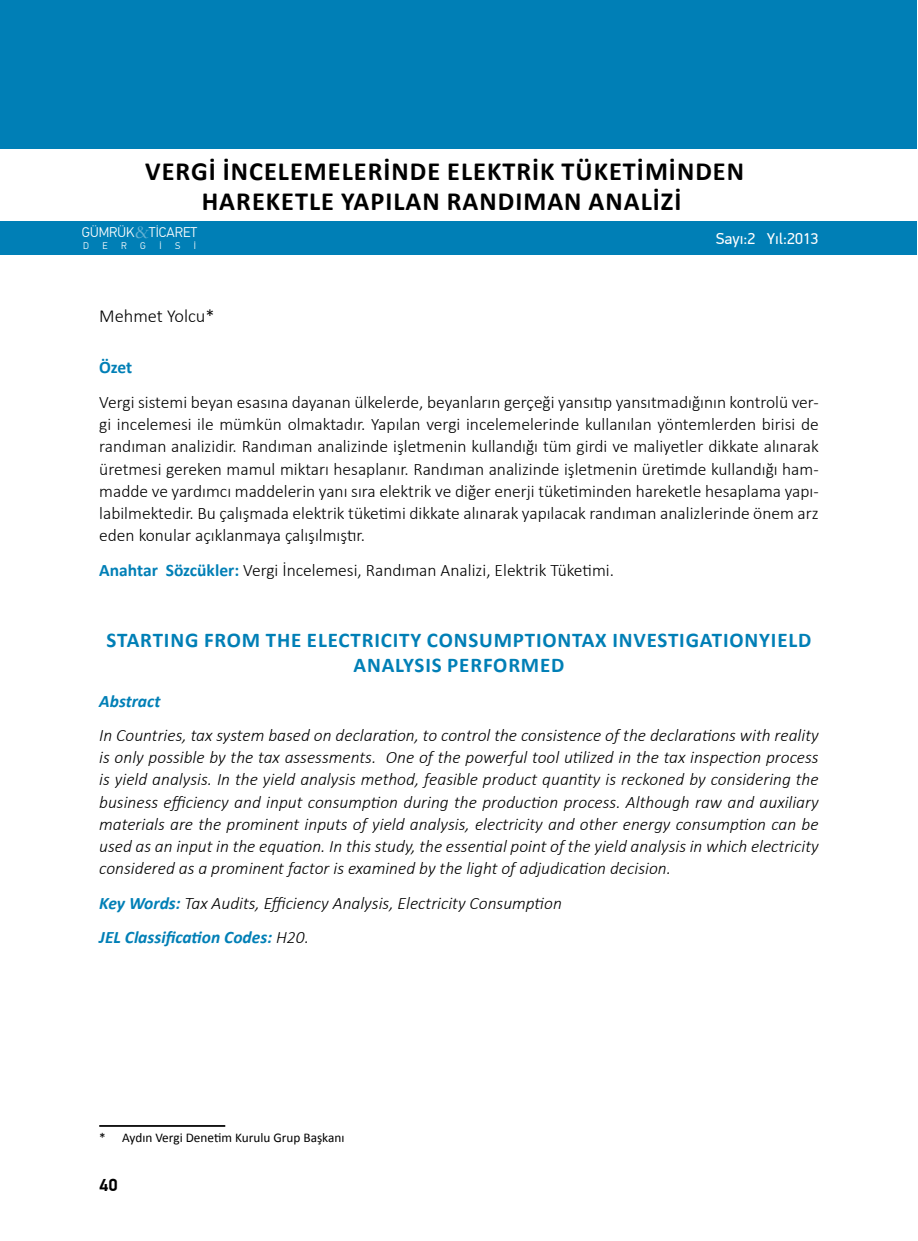
<style>
.page{position:relative;width:918px;height:1241px;background:#fff}
.page>*{position:absolute;margin:0;border:0;box-sizing:border-box;transform-origin:0 0}
.t1{font:700 26.25px "Calibri";letter-spacing:.04em;color:#000}
.t2{font:700 21px "Calibri";letter-spacing:.04em;color:#007fb6}
.t3{font:300 18.38px "Calibri";color:#000}
.t4{font:italic 300 17.5px/22.2px "Calibri";color:#000;text-align:justify}
.t5{font:300 17.5px/22.1px "Calibri";color:#000;text-align:justify}
.t6{font:italic 700 17.5px "Calibri";color:#007fb6}
.t7{font:700 17.5px "Calibri";color:#007fb6}
.t8{font:700 17.5px "PF Din Display Pro";color:#000}
.t9{font:15.75px "PF Din Display Pro";color:#fff}
.t10{font:300 14px "PF Din Text Pro";color:#fff}
.t11{font:13.3px "Calibri";color:#000}
.t12{font:300 9.62px "PF Din Text Pro";color:#fff}
.s1{font-family:"Aldine 401 BT Roman A";font-weight:400;font-size:18.55px}
.s2{font-weight:700;color:#007fb6}
</style>
<div class="page">
<div style="left:0;top:221px;width:916px;height:33px;background:#007fb6"></div>
<div style="left:0;top:0;width:916px;height:149px;background:#007fb6"></div>
<hr style="left:99px;top:1124px;width:126px;height:2px;background:#000">
<h1 class="t1" style="left:145px;top:154px;width:445px">VERGI İNCELEMELERINDE ELEKTRIK TÜKETI</h1>
<h1 class="t1" style="left:645px;top:154px;width:101px">MINDEN</h1>
<h1 class="t1" style="left:202px;top:184px;width:65px">HAREKET</h1>
<h1 class="t1" style="left:309px;top:184px;width:354px">LE YAPILAN RANDIMAN ANALIZI</h1>
<p class="t10" style="left:82px;top:224px;width:117px">GÜMRÜK <span class="s1">&amp;</span>TİCARET</p>
<p class="t12" style="left:83px;top:240px;width:7px">D</p>
<p class="t12" style="left:102px;top:240px;width:7px">E</p>
<p class="t12" style="left:121px;top:240px;width:7px">R</p>
<p class="t12" style="left:140px;top:240px;width:7px">G</p>
<p class="t12" style="left:159px;top:240px;width:4px">İ</p>
<p class="t12" style="left:175px;top:240px;width:7px">S</p>
<p class="t12" style="left:194px;top:240px;width:4px">İ</p>
<p class="t9" style="left:716px;top:229px;width:104px">Sayı:2 Yıl:2013</p>
<p class="t3" style="left:99px;top:304px;width:117px">Mehmet Yolcu*</p>
<p class="t7" style="left:99px;top:356px;width:35px">ÖZET</p>
<p class="t5" style="left:99px;top:391px;width:721px">Vergi sistemi beyan esasına dayanan ülkelerde, beyanların gerçeği yansıtıp yansıtmadığının kontrolü ver&shy;gi incelemesi ile mümkün olmaktadır. Yapılan vergi incelemelerinde kullanılan yöntemlerden birisi de randıman analizidir. Randıman analizinde işletmenin kullandığı tüm girdi ve maliyetler dikkate alınarak üretmesi gereken mamul miktarı hesaplanır. Randıman analizinde işletmenin üretimde kullandığı ham&shy;madde ve yardımcı maddelerin yanı sıra elektrik ve diğer enerji tüketiminden hareketle hesaplama yapı&shy;labilmektedir. Bu çalışmada elektrik tüketimi dikkate alınarak yapılacak randıman analizlerinde önem arz eden konular açıklanmaya çalışılmıştır.</p>
<p class="t5" style="left:99px;top:558px;width:516px"><span class="s2">ANAHTAR SÖZCÜKLER:</span> Vergi İncelemesi, Randıman Analizi, Elektrik Tüketimi.</p>
<p class="t2" style="left:107px;top:626px;width:172px">STARTI NG FROM THE</p>
<p class="t2" style="left:307px;top:626px;width:78px">ELECTRICITY</p>
<p class="t2" style="left:427px;top:626px;width:219px">CONSUMPTIONTAX INVESTIG</p>
<p class="t2" style="left:700px;top:626px;width:111px">ATI ONYIE LD</p>
<p class="t2" style="left:353px;top:651px;width:61px">ANALYSIS</p>
<p class="t2" style="left:447px;top:651px;width:105px">PERFORMED</p>
<p class="t6" style="left:99px;top:689px;width:63px">Abstract</p>
<p class="t4" style="left:99px;top:724px;width:721px">In Countries, tax system based on declaration, to control the consistence of the declarations with reality is only possible by the tax assessments. One of the powerful tool utilized in the tax inspection process is yield analysis. In the yield analysis method, feasible product quantity is reckoned by considering the business efficiency and input consumption during the production process. Although raw and auxiliary materials are the prominent inputs of yield analysis, electricity and other energy consumption can be used as an input in the equation. In this study, the essential point of the yield analysis in which electricity considered as a prominent factor is examined by the light of adjudication decision.</p>
<p class="t4" style="left:99px;top:885px;width:464px;line-height:34.5px"><span class="s2">Key Words:</span> Tax Audits, Efficiency Analysis, Electricity Consumption<br><span class="s2">JEL Classification Codes:</span> H20.</p>
<p class="t11" style="left:99px;top:1128px;width:247px">* Aydın Vergi Denetim Kurulu Grup Başkanı</p>
<p class="t8" style="left:99px;top:1173px;width:20px">40</p>
</div>
